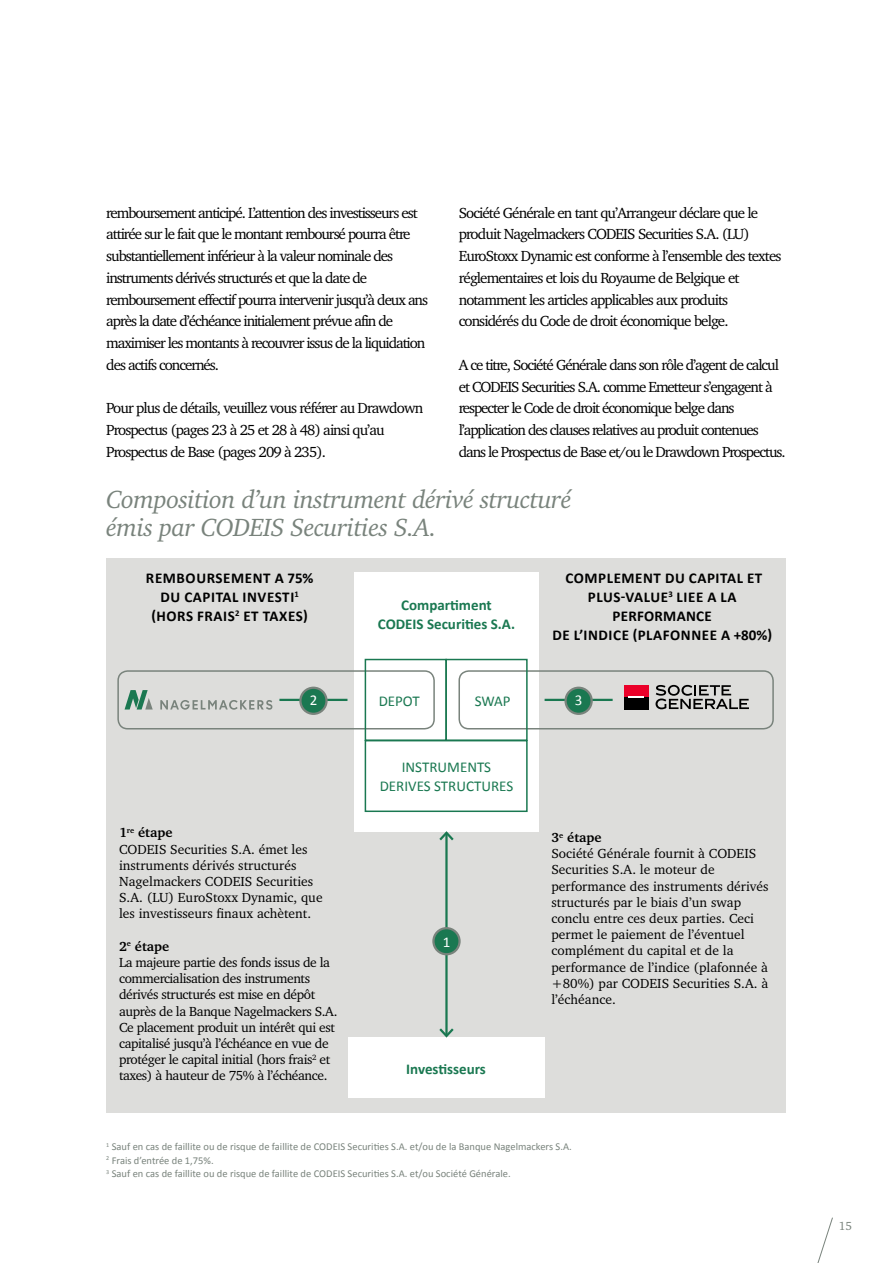
<style>
.page{position:relative;width:893px;height:1263px;background:#fff}
.page>*{position:absolute;margin:0;border:0;box-sizing:border-box;transform-origin:0 0}
.t1{font:italic 25.5px/28.5px "Charter IT Cby BT";letter-spacing:-.02em;color:#79837c}
.t2{font:15px/21.8px "Charter IT Cby BT";letter-spacing:-.07em;color:#000}
.t3{font:700 15px/18.8px "Calibri";letter-spacing:.04em;color:#000;text-align:center}
.t4{font:700 15px/18.8px "Calibri";color:#1a7851;text-align:center}
.t5{font:15px/18.8px "Calibri";color:#1a7851;text-align:center}
.t6{font:15px "Calibri";color:#fff}
.t7{font:13.5px/16.2px "Charter IT Cby BT";color:#000}
.t8{font:13.5px/16.2px "Charter IT Cby BT";letter-spacing:-.03em;color:#000}
.t9{font:12px "Charter IT Cby BT";color:#79837c}
.t10{font:10.5px/13.5px "Calibri";color:#79837c}
.s1{font-weight:700}
</style>
<div class="page">
<svg style="left:817px;top:1217px;width:16px;height:46px"></svg>
<div style="left:106px;top:558px;width:680px;height:555px;background:#dddddb"></div>
<div style="left:354px;top:572px;width:185px;height:259px;background:#fff"></div>
<div style="left:348px;top:1037px;width:197px;height:61px;background:#fff"></div>
<hr style="left:445px;top:833px;width:3px;height:203px;background:#1a7851">
<svg style="left:437px;top:831px;width:19px;height:12px"></svg>
<svg style="left:439px;top:1026px;width:15px;height:12px"></svg>
<div style="left:117px;top:670px;width:318px;height:59px;border:2px solid #79837c;border-radius:10px"></div>
<div style="left:458px;top:670px;width:316px;height:59px;border:2px solid #79837c;border-radius:10px"></div>
<svg style="left:125px;top:690px;width:28px;height:19px"></svg>
<svg style="left:160px;top:700px;width:112px;height:10px"></svg>
<div style="left:365px;top:740px;width:163px;height:72px;border:2px solid #1a7851"></div>
<div style="left:365px;top:659px;width:82px;height:82px;border:2px solid #1a7851"></div>
<div style="left:445px;top:659px;width:83px;height:82px;border:2px solid #1a7851"></div>
<svg style="left:655px;top:685px;width:94px;height:24px"></svg>
<div style="left:624px;top:685px;width:24px;height:12px;background:#eb0029"></div>
<div style="left:624px;top:697px;width:24px;height:12px;background:#000"></div>
<svg style="left:628px;top:696px;width:16px;height:2px"></svg>
<hr style="left:279px;top:699px;width:68px;height:2px;background:#1a7851">
<hr style="left:545px;top:699px;width:68px;height:2px;background:#1a7851">
<div style="left:300px;top:688px;width:26px;height:26px;background:#1a7851;border-radius:50%"></div>
<div style="left:299px;top:687px;width:29px;height:28px;border:2px solid #79837c;border-radius:50%"></div>
<div style="left:566px;top:688px;width:26px;height:26px;background:#1a7851;border-radius:50%"></div>
<div style="left:564px;top:687px;width:29px;height:28px;border:2px solid #79837c;border-radius:50%"></div>
<div style="left:433px;top:928px;width:26px;height:26px;background:#1a7851;border-radius:50%"></div>
<div style="left:432px;top:927px;width:29px;height:28px;border:2px solid #79837c;border-radius:50%"></div>
<p class="t2" style="left:106px;top:201px;width:323px">remboursement anticipé. L’attention des investisseurs est attirée sur le fait que le montant remboursé pourra être substantiellement inférieur à la valeur nominale des instruments dérivés structurés et que la date de remboursement effectif pourra intervenir jusqu’à deux ans après la date d’échéance initialement prévue afin de maximiser les montants à recouvrer issus de la liquidation des actifs concernés.</p>
<p class="t2" style="left:106px;top:397px;width:318px">Pour plus de détails, veuillez vous référer au Drawdown<br>Prospectus (pages 23 à 25 et 28 à 48) ainsi qu’au<br>Prospectus de Base (pages 209 à 235).</p>
<p class="t2" style="left:459px;top:201px;width:324px">Société Générale en tant qu’Arrangeur déclare que le produit Nagelmackers CODEIS Securities S.A. (LU)<br>EuroStoxx Dynamic est conforme à l’ensemble des textes réglementaires et lois du Royaume de Belgique et notamment les articles applicables aux produits considérés du Code de droit économique belge.</p>
<p class="t2" style="left:459px;top:353px;width:328px">A ce titre, Société Générale dans son rôle d’agent de calcul et CODEIS Securities S.A. comme Emetteur s’engagent à respecter le Code de droit économique belge dans l’application des clauses relatives au produit contenues dans le Prospectus de Base et/ou le Drawdown Prospectus.</p>
<h1 class="t1" style="left:106px;top:484px;width:467px">Composition d’un instrument dérivé structuré émis par CODEIS Securities S.A.</h1>
<p class="t3" style="left:146px;top:568px;width:169px">REMBOURSEMENT A 75%<br>DU CAPITAL INVESTI<sup>1 </sup>(HORS FRAIS<sup>2</sup> ET TAXES)</p>
<p class="t3" style="left:552px;top:568px;width:221px">COMPLEMENT DU CAPITAL ET<br>PLUS-VALUE<sup>3</sup> LIEE A LA<br>PERFORMANCE<br>DE L’INDICE (PLAFONNEE A +80%)</p>
<p class="t4" style="left:378px;top:595px;width:139px">Compartiment<br>CODEIS Securities S.A.</p>
<p class="t6" style="left:310px;top:691px;width:9px">2</p>
<p class="t5" style="left:475px;top:690px;width:37px">SWAP</p>
<p class="t6" style="left:575px;top:691px;width:9px">3</p>
<p class="t5" style="left:379px;top:690px;width:43px">DEPOT</p>
<p class="t7" style="left:119px;top:824px;width:205px"><span class="s1">1</span><sup>re</sup> <span class="s1">étape<br></span>CODEIS Securities S.A. émet les instruments dérivés structurés<br>Nagelmackers CODEIS Securities<br>S.A. (LU) EuroStoxx Dynamic, que les investisseurs finaux achètent.</p>
<p class="t8" style="left:119px;top:938px;width:220px"><span class="s1">2</span><sup>e</sup> <span class="s1">étape<br></span>La majeure partie des fonds issus de la commercialisation des instruments dérivés structurés est mise en dépôt auprès de la Banque Nagelmackers S.A.<br>Ce placement produit un intérêt qui est capitalisé jusqu’à l’échéance en vue de protéger le capital initial (hors frais<sup>2</sup> et taxes) à hauteur de 75% à l’échéance.</p>
<p class="t5" style="left:380px;top:757px;width:135px">INSTRUMENTS<br>DERIVES STRUCTURES</p>
<p class="t6" style="left:443px;top:932px;width:9px">1</p>
<p class="t4" style="left:406px;top:1058px;width:81px">Investisseurs</p>
<p class="t7" style="left:551px;top:829px;width:219px"><span class="s1">3</span><sup>e</sup> <span class="s1">étape<br></span>Société Générale fournit à CODEIS<br>Securities S.A. le moteur de performance des instruments dérivés structurés par le biais d’un swap conclu entre ces deux parties. Ceci permet le paiement de l’éventuel complément du capital et de la performance de l’indice (plafonnée à +80%) par CODEIS Securities S.A. à l’échéance.</p>
<p class="t10" style="left:106px;top:1139px;width:467px"><sup>1</sup> Sauf en cas de faillite ou de risque de faillite de CODEIS Securities S.A. et/ou de la Banque Nagelmackers S.A.<br><sup>2</sup> Frais d’entrée de 1,75%.<br><sup>3</sup> Sauf en cas de faillite ou de risque de faillite de CODEIS Securities S.A. et/ou Société Générale.</p>
<p class="t9" style="left:839px;top:1218px;width:15px">15</p>
</div>
